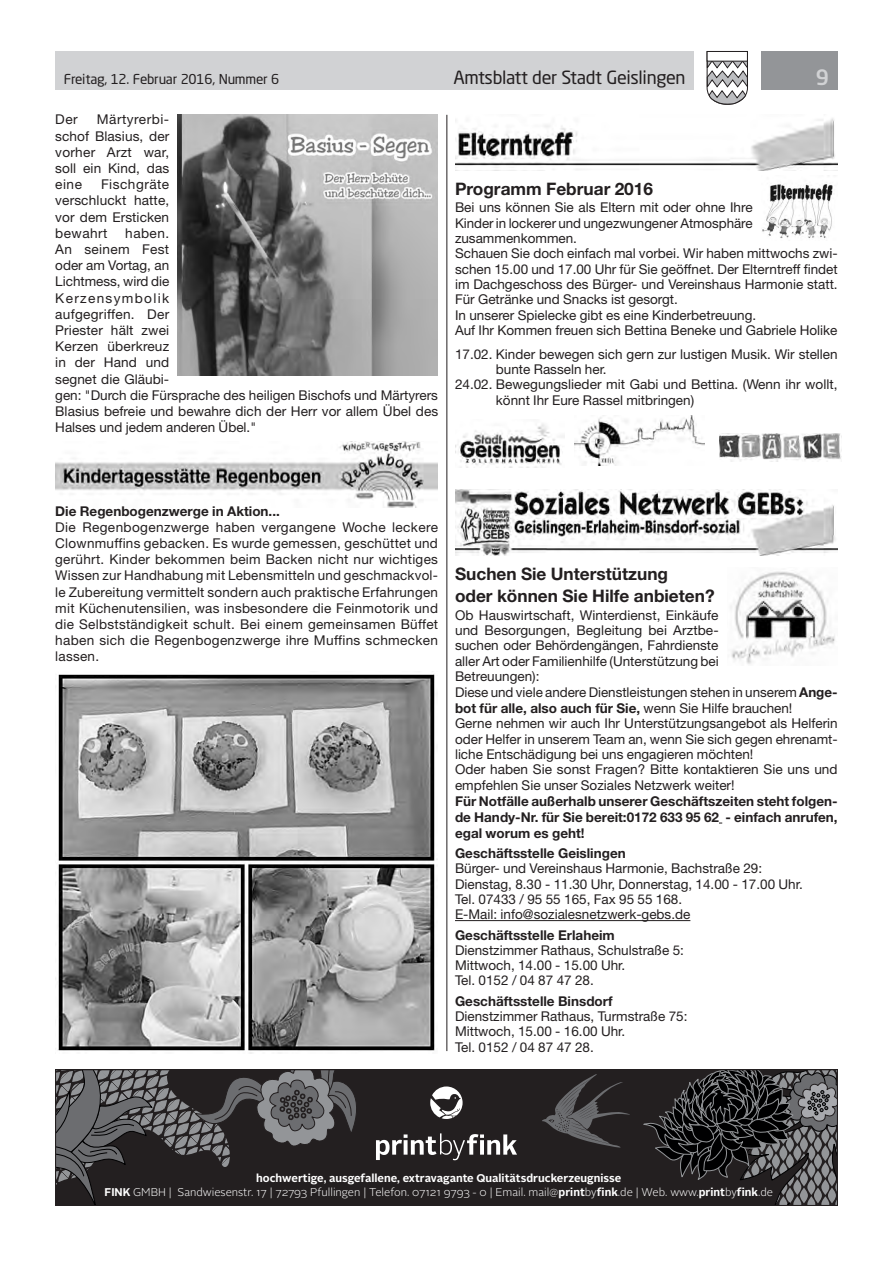
<style>
.page{position:relative;width:893px;height:1263px;background:#fff}
.page>*{position:absolute;margin:0;border:0;box-sizing:border-box;transform-origin:0 0}
.t1{font:500 21px "Neo Sans Std";color:#d1d2d4}
.t2{font:18px "Neo Sans Std";letter-spacing:-.02em;color:#231f20}
.t3{font:700 17.25px/22.2px "Helvetica Neue LT Std";color:#231f20}
.t4{font:13.5px/16.2px "Helvetica Neue LT Std";color:#231f20}
.t5{font:700 13.5px/16px "Helvetica Neue LT Std";color:#231f20;text-align:justify}
.t6{font:13.5px "Neo Sans Std";letter-spacing:-.015em;color:#231f20}
.t7{font:300 11.25px/14.4px "Alright Web";color:#fff;text-align:center}
.s1{font-weight:700}
</style>
<div class="page">
<div style="left:55px;top:51px;width:639px;height:38px;background:#d1d2d4"></div>
<div style="left:761px;top:51px;width:77px;height:38px;background:#939598"></div>
<svg style="left:706px;top:51px;width:42px;height:54px"></svg>
<div style="left:707px;top:51px;width:41px;height:10px;background:#fff;border:1px solid #231f20"></div>
<hr style="left:446px;top:115px;width:1px;height:936px;background:#231f20">
<img style="left:55px;top:442px;width:383px;height:66px">
<img style="left:55px;top:671px;width:383px;height:383px">
<hr style="left:455px;top:920px;width:235px;height:1px;background:#231f20">
<img style="left:455px;top:118px;width:383px;height:52px">
<img style="left:455px;top:490px;width:383px;height:65px">
<img style="left:730px;top:571px;width:105px;height:93px">
<img style="left:574px;top:416px;width:130px;height:49px">
<img style="left:720px;top:433px;width:122px;height:29px">
<img style="left:455px;top:423px;width:109px;height:44px">
<img style="left:762px;top:184px;width:71px;height:55px">
<img style="left:178px;top:115px;width:260px;height:260px">
<svg style="left:152px;top:1069px;width:491px;height:136px;background:#2a2728"></svg>
<svg style="left:195px;top:1069px;width:322px;height:91px;background:#444142"></svg>
<svg style="left:55px;top:1069px;width:97px;height:137px;background:#4a494b"></svg>
<svg style="left:643px;top:1069px;width:195px;height:136px;background:#393839"></svg>
<p class="t6" style="left:64px;top:71px;width:217px">Freitag, 12. Februar 2016, Nummer 6</p>
<h2 class="t2" style="left:453px;top:66px;width:234px">Amtsblatt der Stadt Geislingen</h2>
<h1 class="t1" style="left:816px;top:64px;width:15px">9</h1>
<p class="t4" style="left:55px;top:111px;width:24px">Der</p>
<p class="t4" style="left:55px;top:111px;width:116px;text-align:justify;text-indent:42px">Märtyrerbi&shy;schof Blasius, der vorher Arzt war, soll ein Kind, das eine</p>
<p class="t4" style="left:55px;top:176px;width:116px;text-align:justify;text-indent:46px">Fischgräte verschluckt hatte, vor dem Ersticken bewahrt</p>
<p class="t3" style="left:455px;top:177px;width:200px">Programm Februar 2016</p>
<p class="t4" style="left:455px;top:200px;width:384px;line-height:15.3px">Bei uns können Sie als Eltern mit oder ohne Ihre<br>Kinder in lockerer und ungezwungener Atmosphäre zusammenkommen.<br>Schauen Sie doch einfach mal vorbei. Wir haben mittwochs zwi&shy;schen 15.00 und 17.00 Uhr für Sie geöffnet. Der Elterntreff findet im Dachgeschoss des Bürger- und Vereinshaus Harmonie statt.<br>Für Getränke und Snacks ist gesorgt.<br>In unserer Spielecke gibt es eine Kinderbetreuung.<br>Auf Ihr Kommen freuen sich Bettina Beneke und Gabriele Holike</p>
<p class="t4" style="left:455px;top:346px;width:384px">17.02. Kinder bewegen sich gern zur lustigen Musik. Wir stellen</p>
<p class="t4" style="left:496px;top:361px;width:112px">bunte Rasseln her.</p>
<p class="t4" style="left:455px;top:376px;width:384px">24.02. Bewegungslieder mit Gabi und Bettina. (Wenn ihr wollt,</p>
<p class="t4" style="left:496px;top:391px;width:200px">könnt Ihr Eure Rassel mitbringen)</p>
<p class="t4" style="left:55px;top:225px;width:384px;text-indent:70px">haben.<br>An seinem Fest<br>oder am Vortag, an<br>Lichtmess, wird die<br>Kerzensymbolik<br>aufgegriffen. Der<br>Priester hält zwei<br>Kerzen überkreuz<br>in der Hand und<br>segnet die Gläubi-<br>gen: "Durch die Fürsprache des heiligen Bischofs und Märtyrers<br>Blasius befreie und bewahre dich der Herr vor allem Übel des<br>Halses und jedem anderen Übel."</p>
<p class="t5" style="left:55px;top:502px;width:226px">Die Regenbogenzwerge in Aktion...</p>
<p class="t4" style="left:55px;top:519px;width:384px;text-align:justify">Die Regenbogenzwerge haben vergangene Woche leckere Clownmuffins gebacken. Es wurde gemessen, geschüttet und gerührt. Kinder bekommen beim Backen nicht nur wichtiges Wissen zur Handhabung mit Lebensmitteln und geschmackvol&shy;le Zubereitung vermittelt sondern auch praktische Erfahrungen mit Küchenutensilien, was insbesondere die Feinmotorik und die Selbstständigkeit schult. Bei einem gemeinsamen Büffet haben sich die Regenbogenzwerge ihre Muffins schmecken lassen.</p>
<p class="t3" style="left:455px;top:562px;width:261px">Suchen Sie Unterstützung<br>oder können Sie Hilfe anbieten?</p>
<p class="t4" style="left:455px;top:607px;width:384px;line-height:15.5px">Ob Hauswirtschaft, Winterdienst, Einkäufe<br>und Besorgungen, Begleitung bei Arztbe-<br>suchen oder Behördengängen, Fahrdienste<br>aller Art oder Familienhilfe (Unterstützung bei<br>Betreuungen):<br>Diese und viele andere Dienstleistungen stehen in unserem <span class="s1">Ange&shy;bot für alle, also auch für Sie,</span> wenn Sie Hilfe brauchen!<br>Gerne nehmen wir auch Ihr Unterstützungsangebot als Helferin oder Helfer in unserem Team an, wenn Sie sich gegen ehrenamt&shy;liche Entschädigung bei uns engagieren möchten!<br>Oder haben Sie sonst Fragen? Bitte kontaktieren Sie uns und empfehlen Sie unser Soziales Netzwerk weiter!</p>
<p class="t5" style="left:455px;top:792px;width:384px">Für Notfälle außerhalb unserer Geschäftszeiten steht folgen&shy;de Handy-Nr. für Sie bereit:0172 633 95 62 - einfach anrufen, egal worum es geht!</p>
<p class="t5" style="left:455px;top:845px;width:172px">Geschäftsstelle Geislingen</p>
<p class="t4" style="left:455px;top:861px;width:349px;line-height:15.3px">Bürger- und Vereinshaus Harmonie, Bachstraße 29:<br>Dienstag, 8.30 - 11.30 Uhr, Donnerstag, 14.00 - 17.00 Uhr.<br>Tel. 07433 / 95 55 165, Fax 95 55 168.<br>E-Mail: info@sozialesnetzwerk-gebs.de</p>
<p class="t5" style="left:455px;top:926px;width:161px">Geschäftsstelle Erlaheim</p>
<p class="t4" style="left:455px;top:942px;width:230px;line-height:15.3px">Dienstzimmer Rathaus, Schulstraße 5:<br>Mittwoch, 14.00 - 15.00 Uhr.<br>Tel. 0152 / 04 87 47 28.</p>
<p class="t5" style="left:455px;top:992px;width:159px">Geschäftsstelle Binsdorf</p>
<p class="t4" style="left:455px;top:1008px;width:234px;line-height:15.5px">Dienstzimmer Rathaus, Turmstraße 75:<br>Mittwoch, 15.00 - 16.00 Uhr.<br>Tel. 0152 / 04 87 47 28.</p>
<p class="t7" style="left:104px;top:1170px;width:670px"><span class="s1">hochwertige, ausgefallene, extravagante Qualitätsdruckerzeugnisse<br>FINK</span> GMBH | Sandwiesenstr. 17 | 72793 Pfullingen | Telefon. 07121 9793 - 0 | Email. mail@<span class="s1">print</span>by<span class="s1">f ink</span>.de | Web. www.<span class="s1">print</span>by<span class="s1">f ink</span>.de</p>
</div>
